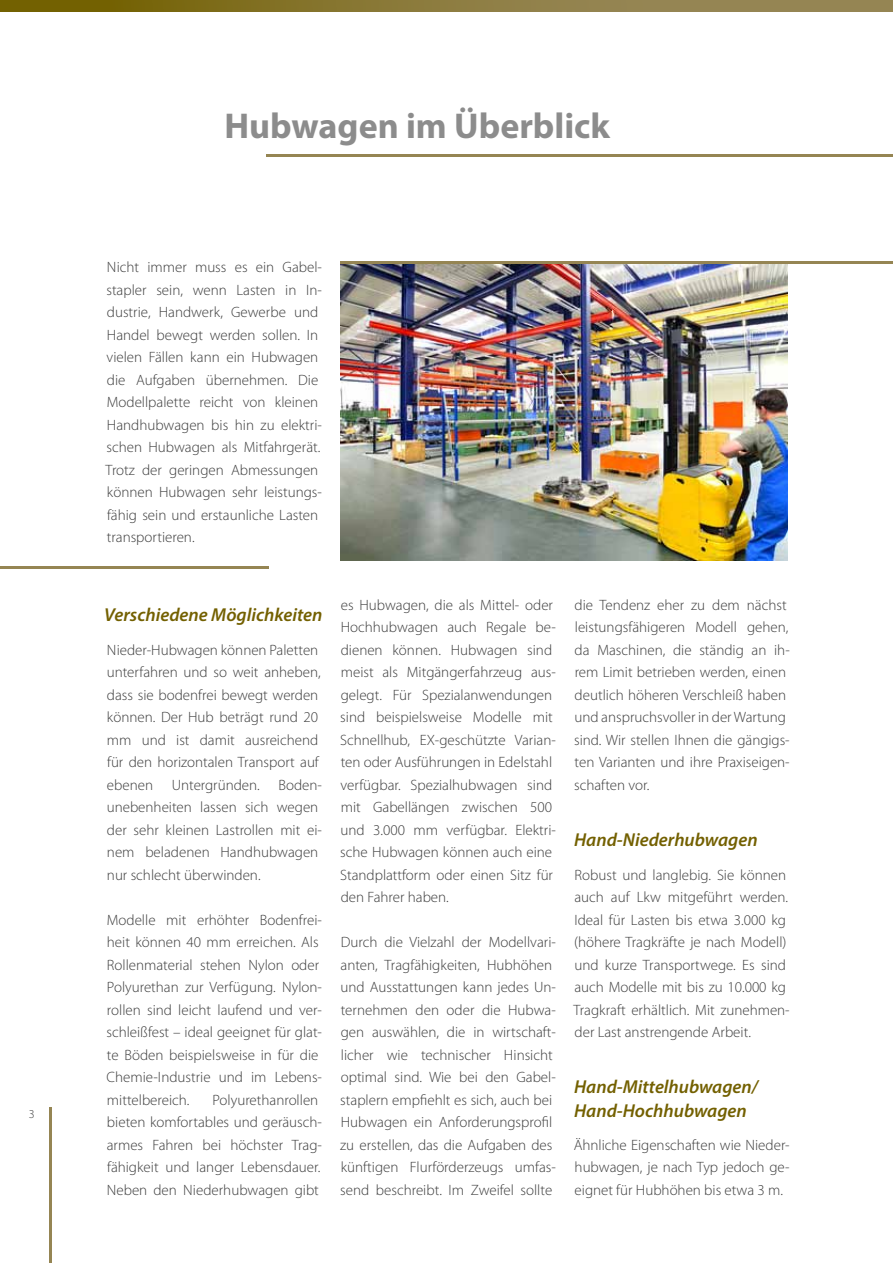
<style>
.page{position:relative;width:893px;height:1263px;background:#fff}
.page>*{position:absolute;margin:0;border:0;box-sizing:border-box;transform-origin:0 0}
.t1{font:700 36px "Myriad Pro";color:#8c8c8c}
.t2{font:italic 600 18.75px/24px "Myriad Pro";color:#736000}
.t3{font:300 15px/22.5px "Myriad Pro";color:#3c3c3c}
.t4{font:300 12px "Myriad Pro";color:#3c3c3c}
</style>
<div class="page">
<img style="left:340px;top:264px;width:447px;height:296px">
<hr style="left:49px;top:1108px;width:2px;height:155px;background:#958553">
<hr style="left:0;top:566px;width:268px;height:2px;background:#958553">
<hr style="left:267px;top:154px;width:626px;height:3px;background:#958553">
<svg style="left:0;top:0;width:893px;height:12px;background:#887735"></svg>
<hr style="left:340px;top:261px;width:553px;height:3px;background:#958553">
<p class="t4" style="left:29px;top:1106px;width:7px">3</p>
<h1 class="t1" style="left:225px;top:102px;width:387px">Hubwagen im Überblick</h1>
<p class="t3" style="left:106px;top:256px;width:218px">Nicht immer muss es ein Gabel&shy;stapler sein, wenn Lasten in In&shy;dustrie, Handwerk, Gewerbe und<br>Handel bewegt werden sollen. In vielen Fällen kann ein Hubwagen die Aufgaben übernehmen. Die<br>Modellpalette reicht von kleinen<br>Handhubwagen bis hin zu elektri&shy;schen Hubwagen als Mitfahrgerät.<br>Trotz der geringen Abmessungen können Hubwagen sehr leistungs&shy;fähig sein und erstaunliche Lasten transportieren.</p>
<p class="t2" style="left:104px;top:602px;width:220px">Verschiedene Möglichkeiten</p>
<p class="t3" style="left:340px;top:593px;width:217px">es Hubwagen, die als Mittel- oder<br>Hochhubwagen auch Regale be&shy;dienen können. Hubwagen sind meist als Mitgängerfahrzeug aus&shy;gelegt. Für Spezialanwendungen sind beispielsweise Modelle mit<br>Schnellhub, EX-geschützte Varian&shy;ten oder Ausführungen in Edelstahl verfügbar. Spezialhubwagen sind mit Gabellängen zwischen 500 und 3.000 mm verfügbar. Elektri&shy;sche Hubwagen können auch eine<br>Standplattform oder einen Sitz für den Fahrer haben.</p>
<p class="t3" style="left:340px;top:931px;width:217px">Durch die Vielzahl der Modellvari&shy;anten, Tragfähigkeiten, Hubhöhen und Ausstattungen kann jedes Un&shy;ternehmen den oder die Hubwa&shy;gen auswählen, die in wirtschaft&shy;licher wie technischer Hinsicht optimal sind. Wie bei den Gabel&shy;staplern empfiehlt es sich, auch bei Hubwagen ein Anforderungsprofil zu erstellen, das die Aufgaben des künftigen Flurförderzeugs umfas&shy;send beschreibt. Im Zweifel sollte</p>
<p class="t3" style="left:107px;top:638px;width:217px">Nieder-Hubwagen können Paletten unterfahren und so weit anheben, dass sie bodenfrei bewegt werden können. Der Hub beträgt rund 20 mm und ist damit ausreichend für den horizontalen Transport auf ebenen Untergründen. Boden&shy;unebenheiten lassen sich wegen der sehr kleinen Lastrollen mit ei&shy;nem beladenen Handhubwagen nur schlecht überwinden.</p>
<p class="t3" style="left:106px;top:908px;width:217px">Modelle mit erhöhter Bodenfrei&shy;heit können 40 mm erreichen. Als<br>Rollenmaterial stehen Nylon oder<br>Polyurethan zur Verfügung. Nylon&shy;rollen sind leicht laufend und ver&shy;schleißfest – ideal geeignet für glat&shy;te Böden beispielsweise in für die<br>Chemie-Industrie und im Lebens&shy;mittelbereich.</p>
<p class="t3" style="left:107px;top:1088px;width:217px;text-indent:106px">Polyurethanrollen bieten komfortables und geräusch&shy;armes Fahren bei höchster Trag&shy;fähigkeit und langer Lebensdauer.<br>Neben den Niederhubwagen gibt</p>
<p class="t3" style="left:574px;top:593px;width:217px">die Tendenz eher zu dem nächst leistungsfähigeren Modell gehen, da Maschinen, die ständig an ih&shy;rem Limit betrieben werden, einen deutlich höheren Verschleiß haben und anspruchsvoller in der Wartung sind. Wir stellen Ihnen die gängigs&shy;ten Varianten und ihre Praxiseigen&shy;schaften vor.</p>
<p class="t2" style="left:574px;top:827px;width:185px">Hand-Niederhubwagen</p>
<p class="t3" style="left:573px;top:863px;width:218px">Robust und langlebig. Sie können auch auf Lkw mitgeführt werden.<br>Ideal für Lasten bis etwa 3.000 kg (höhere Tragkräfte je nach Modell) und kurze Transportwege. Es sind auch Modelle mit bis zu 10.000 kg Tragkraft erhältlich. Mit zunehmen&shy;der Last anstrengende Arbeit.</p>
<p class="t2" style="left:574px;top:1074px;width:185px">Hand-Mittelhubwagen/<br>Hand-Hochhubwagen</p>
<p class="t3" style="left:574px;top:1133px;width:218px;text-align:justify">Ähnliche Eigenschaften wie Nieder&shy;hubwagen, je nach Typ jedoch ge&shy;eignet für Hubhöhen bis etwa 3 m.</p>
</div>
